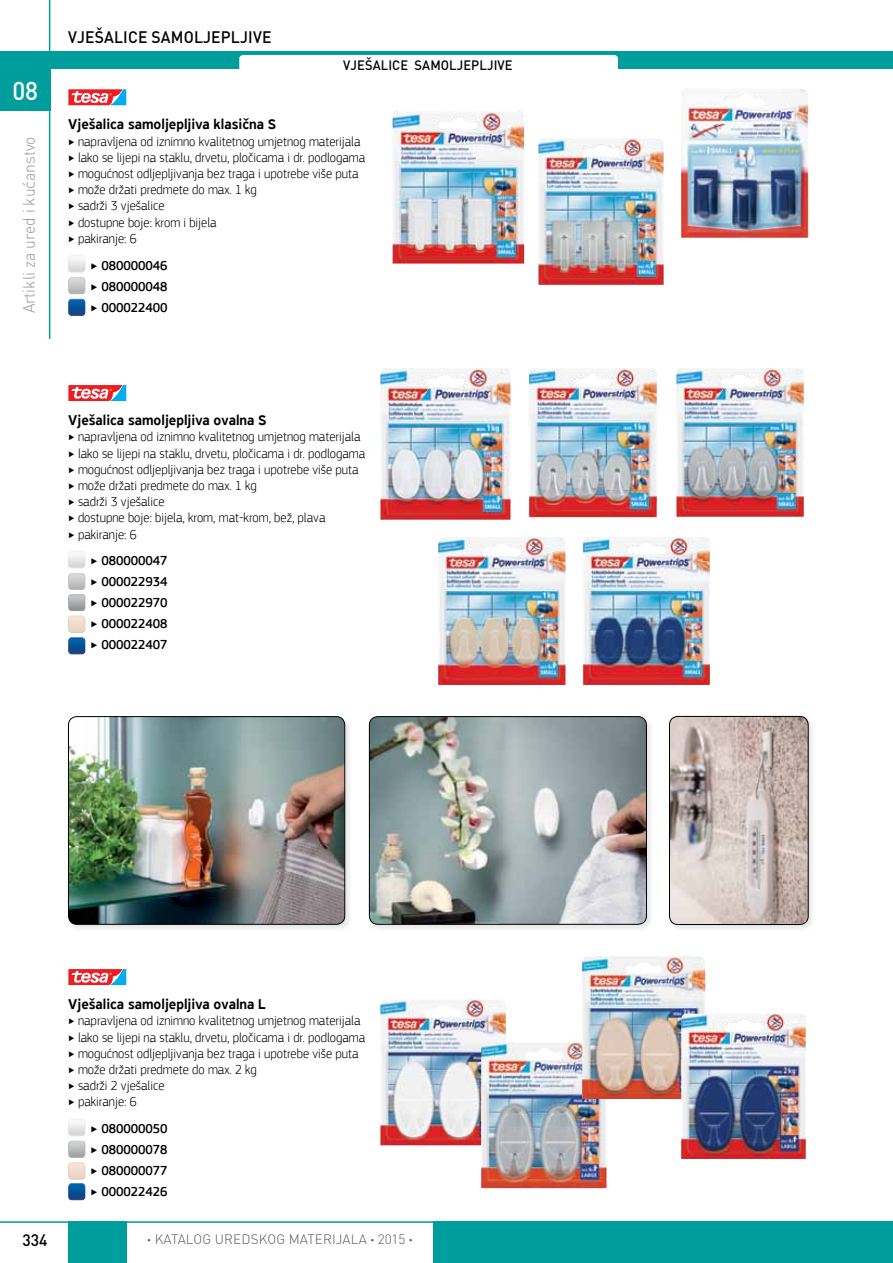
<style>
.page{position:relative;width:893px;height:1263px;background:#fff}
.page>*{position:absolute;margin:0;border:0;box-sizing:border-box;transform-origin:0 0}
.t1{font:500 25.5px "DIN Pro";color:#fff;scale:.95 1}
.t2{font:500 16.5px "DIN Pro";letter-spacing:.01em;color:#000;scale:.95 1}
.t3{font:300 16.5px "DIN Pro";color:#939598;scale:.95 1}
.t4{font:500 15px "PF Highway Sans Pro";color:#000;scale:.95 1}
.t5{font:300 13.5px/16.2px "PF Square Sans Pro";color:#000;scale:.95 1}
.t6{font:500 13.5px/21px "PF Square Sans Pro";color:#000;text-align:justify;scale:.95 1}
.t7{font:300 13.5px "DIN Pro";letter-spacing:.01em;color:#58595b}
.t8{font:500 13.5px "DIN Pro";letter-spacing:.01em;color:#000;scale:.95 1}
.s1{font-weight:700}
</style>
<div class="page">
<div style="left:0;top:68px;width:50px;height:43px;background:#009d9d"></div>
<hr style="left:49px;top:0;width:1px;height:339px;background:#009d9d">
<div style="left:0;top:51px;width:893px;height:17px;background:#009d9d"></div>
<div style="left:68px;top:1221px;width:825px;height:42px;background:#009d9d"></div>
<div style="left:128px;top:1221px;width:305px;height:42px;background:#fff"></div>
<hr style="left:0;top:1221px;width:446px;height:2px;background:#009d9d">
<div style="left:239px;top:55px;width:379px;height:20px;background:#fff;border-radius:4px"></div>
<img style="left:392px;top:111px;width:132px;height:153px">
<img style="left:538px;top:138px;width:126px;height:147px">
<img style="left:380px;top:999px;width:126px;height:146px">
<img style="left:380px;top:368px;width:130px;height:152px">
<img style="left:676px;top:368px;width:128px;height:149px">
<img style="left:529px;top:368px;width:128px;height:149px">
<img style="left:438px;top:537px;width:128px;height:148px">
<img style="left:583px;top:537px;width:127px;height:148px">
<svg style="left:68px;top:969px;width:58px;height:16px"></svg>
<svg style="left:68px;top:385px;width:58px;height:16px"></svg>
<svg style="left:68px;top:89px;width:58px;height:16px"></svg>
<div style="left:67px;top:715px;width:285px;height:217px;background:#000;opacity:.1"></div>
<img style="left:68px;top:717px;width:277px;height:207px">
<div style="left:68px;top:716px;width:277px;height:208px;border:1px solid #000;border-radius:9px"></div>
<img style="left:481px;top:1042px;width:126px;height:146px">
<img style="left:582px;top:956px;width:124px;height:143px">
<div style="left:367px;top:715px;width:287px;height:217px;background:#000;opacity:.1"></div>
<img style="left:369px;top:717px;width:277px;height:207px">
<div style="left:369px;top:716px;width:278px;height:208px;border:1px solid #000;border-radius:9px"></div>
<div style="left:668px;top:714px;width:148px;height:218px;background:#000;opacity:.1"></div>
<img style="left:669px;top:716px;width:139px;height:208px">
<div style="left:669px;top:716px;width:139px;height:209px;border:1px solid #000;border-radius:9px"></div>
<svg style="left:68px;top:277px;width:17px;height:17px"></svg>
<img style="left:69px;top:293px;width:15px;height:1px">
<svg style="left:69px;top:278px;width:16px;height:15px"></svg>
<svg style="left:68px;top:299px;width:17px;height:17px"></svg>
<svg style="left:69px;top:299px;width:16px;height:16px"></svg>
<svg style="left:68px;top:256px;width:17px;height:17px"></svg>
<svg style="left:69px;top:256px;width:16px;height:16px"></svg>
<img style="left:681px;top:89px;width:127px;height:149px">
<svg style="left:68px;top:1141px;width:17px;height:17px"></svg>
<svg style="left:68px;top:1162px;width:17px;height:17px"></svg>
<div style="left:68px;top:1119px;width:17px;height:17px;background:#e6e5e3;border-radius:3px"></div>
<svg style="left:69px;top:1119px;width:16px;height:38px"></svg>
<svg style="left:68px;top:1183px;width:17px;height:17px"></svg>
<svg style="left:69px;top:1163px;width:16px;height:37px"></svg>
<img style="left:681px;top:1013px;width:125px;height:146px">
<div style="left:68px;top:573px;width:17px;height:17px;background:#c7c7c8;border-radius:3px"></div>
<img style="left:69px;top:573px;width:15px;height:17px">
<svg style="left:69px;top:574px;width:16px;height:15px"></svg>
<svg style="left:68px;top:594px;width:17px;height:17px"></svg>
<img style="left:69px;top:594px;width:15px;height:17px">
<svg style="left:69px;top:595px;width:16px;height:15px"></svg>
<svg style="left:68px;top:637px;width:17px;height:17px"></svg>
<svg style="left:69px;top:638px;width:16px;height:16px"></svg>
<svg style="left:68px;top:616px;width:17px;height:17px"></svg>
<svg style="left:69px;top:616px;width:16px;height:16px"></svg>
<svg style="left:68px;top:551px;width:17px;height:17px"></svg>
<svg style="left:69px;top:552px;width:16px;height:16px"></svg>
<h1 class="t1" style="left:12px;top:74px;width:29px">08</h1>
<p class="t3" style="left:18px;top:313px;width:188px;rotate:-90deg">ARTIKLI ZA URED I KUĆANSTVO</p>
<p class="t2" style="left:68px;top:26px;width:216px">VJEŠALICE SAMOLJEPLJIVE</p>
<p class="t8" style="left:343px;top:56px;width:180px">VJEŠALICE SAMOLJEPLJIVE</p>
<p class="t4" style="left:68px;top:116px;width:220px">Vješalica samoljepljiva klasična S</p>
<p class="t5" style="left:68px;top:133px;width:314px">‣ napravljena od iznimno kvalitetnog umjetnog materijala ‣ lako se lijepi na staklu, drvetu, pločicama i dr. podlogama ‣ mogućnost odljepljivanja bez traga i upotrebe više puta ‣ može držati predmete do max. 1 kg<br>‣ sadrži 3 vješalice<br>‣ dostupne boje: krom i bijela<br>‣ pakiranje: 6</p>
<p class="t6" style="left:91px;top:255px;width:83px"><span class="s1">‣</span> 080000046 <span class="s1">‣</span> 080000048 <span class="s1">‣</span> 000022400</p>
<p class="t4" style="left:68px;top:411px;width:210px">Vješalica samoljepljiva ovalna S</p>
<p class="t5" style="left:68px;top:429px;width:314px">‣ napravljena od iznimno kvalitetnog umjetnog materijala ‣ lako se lijepi na staklu, drvetu, pločicama i dr. podlogama ‣ mogućnost odljepljivanja bez traga i upotrebe više puta ‣ može držati predmete do max. 1 kg<br>‣ sadrži 3 vješalice<br>‣ dostupne boje: bijela, krom, mat-krom, bež, plava<br>‣ pakiranje: 6</p>
<p class="t6" style="left:91px;top:551px;width:83px"><span class="s1">‣</span> 080000047 <span class="s1">‣</span> 000022934 <span class="s1">‣</span> 000022970 <span class="s1">‣</span> 000022408 <span class="s1">‣</span> 000022407</p>
<p class="t4" style="left:68px;top:995px;width:209px">Vješalica samoljepljiva ovalna L</p>
<p class="t5" style="left:68px;top:1013px;width:314px">‣ napravljena od iznimno kvalitetnog umjetnog materijala ‣ lako se lijepi na staklu, drvetu, pločicama i dr. podlogama ‣ mogućnost odljepljivanja bez traga i upotrebe više puta ‣ može držati predmete do max. 2 kg<br>‣ sadrži 2 vješalice<br>‣ pakiranje: 6</p>
<p class="t6" style="left:91px;top:1118px;width:83px"><span class="s1">‣</span> 080000050 <span class="s1">‣</span> 080000078 <span class="s1">‣</span> 080000077 <span class="s1">‣</span> 000022426</p>
<p class="t2" style="left:22px;top:1229px;width:28px">334</p>
<p class="t7" style="left:147px;top:1230px;width:267px"><span class="s1">∤</span> KATALOG UREDSKOG MATERIJALA <span class="s1">∤</span> 2015 <span class="s1">∤</span></p>
</div>
